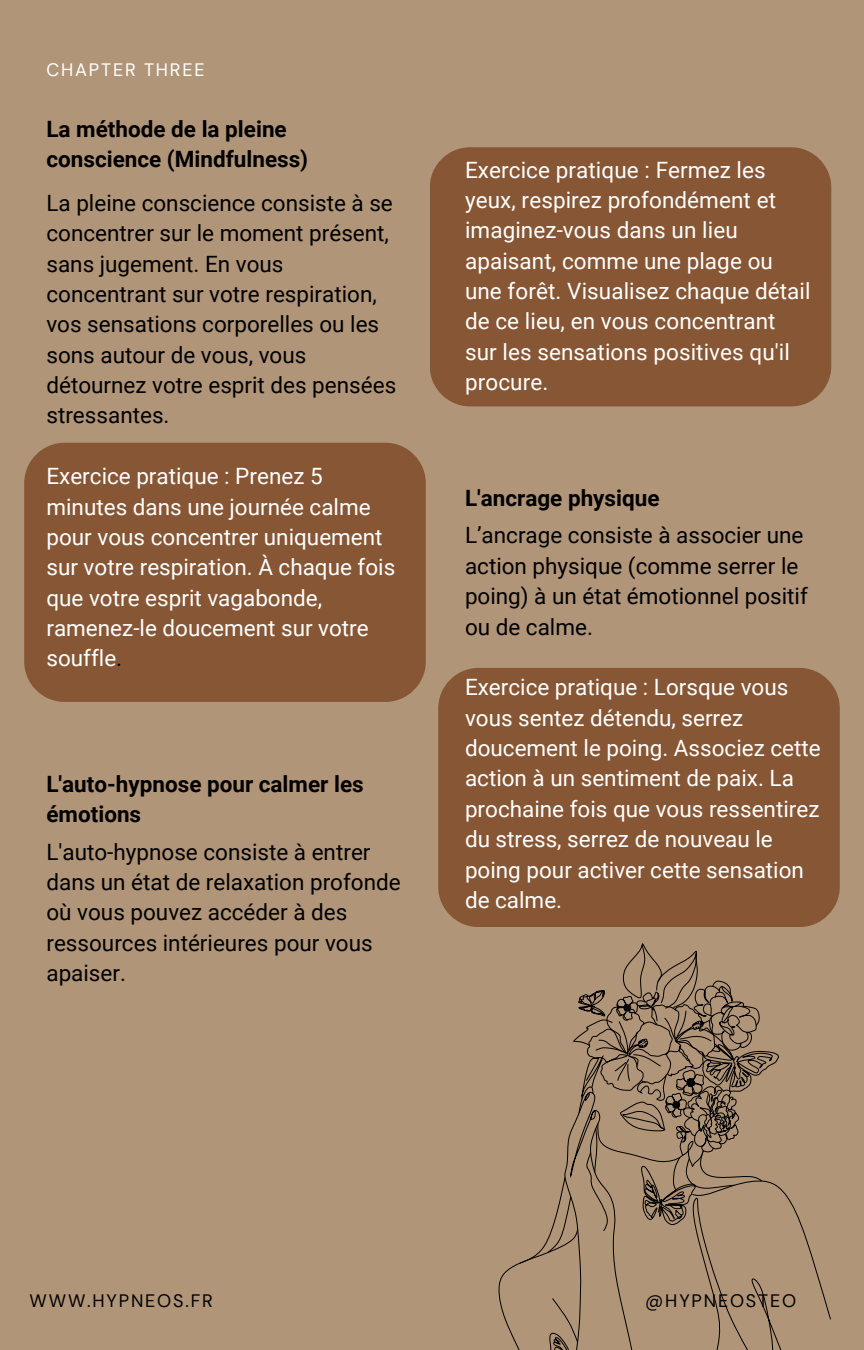
<style>
.page{position:relative;width:864px;height:1350px;background:#b19578}
.page>*{position:absolute;margin:0;border:0;box-sizing:border-box;transform-origin:0 0}
.t1{font:22.5px/30.4px "Roboto";color:#fff}
.t2{font:22.5px/30.4px "Roboto";color:#000}
.t3{font:700 22.5px/30.4px "Roboto";color:#000}
.t4{font:18px "DM Sans";letter-spacing:.1em;color:#000}
.t5{font:18px "DM Sans";letter-spacing:.1em;color:#fff}
.s1{color:#000}
</style>
<div class="page">
<div style="left:24px;top:443px;width:402px;height:259px;background:#875634;border-radius:41px"></div>
<div style="left:438px;top:668px;width:402px;height:259px;background:#875634;border-radius:40px"></div>
<div style="left:430px;top:147px;width:401px;height:259px;background:#875634;border-radius:40px"></div>
<svg style="left:499px;top:943px;width:332px;height:407px"></svg>
<p class="t5" style="left:46px;top:58px;width:160px">CHAPTER THREE</p>
<h1 class="t3" style="left:46px;top:114px;width:263px">La méthode de la pleine conscience (Mindfulness)</h1>
<h2 class="t2" style="left:46px;top:188px;width:351px">La pleine conscience consiste à se concentrer sur le moment présent, sans jugement. En vous concentrant sur votre respiration, vos sensations corporelles ou les sons autour de vous, vous détournez votre esprit des pensées stressantes.</h2>
<h1 class="t1" style="left:46px;top:461px;width:350px">Exercice pratique : Prenez 5 minutes dans une journée calme pour vous concentrer uniquement sur votre respiration. À chaque fois que votre esprit vagabonde, ramenez-le doucement sur votre souffle<span class="s1">.</span></h1>
<h1 class="t3" style="left:46px;top:769px;width:319px">L'auto-hypnose pour calmer les émotions</h1>
<h2 class="t2" style="left:46px;top:837px;width:356px">L'auto-hypnose consiste à entrer dans un état de relaxation profonde où vous pouvez accéder à des ressources intérieures pour vous apaiser.</h2>
<h2 class="t1" style="left:465px;top:155px;width:347px">Exercice pratique : Fermez les yeux, respirez profondément et imaginez-vous dans un lieu apaisant, comme une plage ou une forêt. Visualisez chaque détail de ce lieu, en vous concentrant sur les sensations positives qu'il procure.</h2>
<h2 class="t3" style="left:465px;top:483px;width:196px">L'ancrage physique</h2>
<h2 class="t2" style="left:465px;top:521px;width:344px">L’ancrage consiste à associer une action physique (comme serrer le poing) à un état émotionnel positif ou de calme.</h2>
<h2 class="t1" style="left:465px;top:672px;width:357px">Exercice pratique : Lorsque vous vous sentez détendu, serrez doucement le poing. Associez cette action à un sentiment de paix. La prochaine fois que vous ressentirez du stress, serrez de nouveau le poing pour activer cette sensation de calme.</h2>
<p class="t4" style="left:30px;top:1289px;width:185px">WWW.HYPNEOS.FR</p>
<p class="t4" style="left:645px;top:1289px;width:152px">@HYPNEOSTEO</p>
</div>
